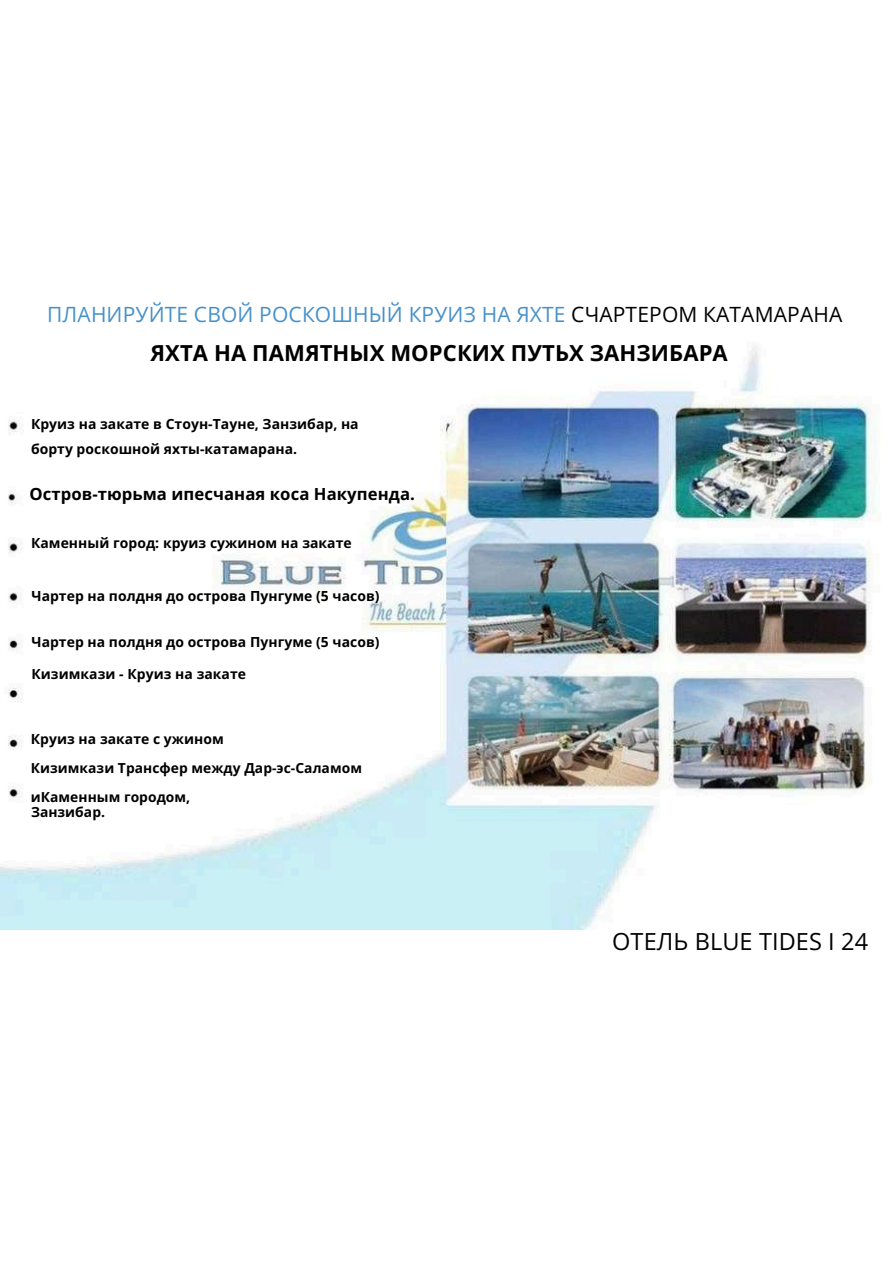
<style>
.page{position:relative;width:894px;height:1264px;background:#fff}
.page>*{position:absolute;margin:0;border:0;box-sizing:border-box;transform-origin:0 0}
.t1{font:23.55px "Open Sans";letter-spacing:.005em;color:#000}
.t2{font:700 22.05px "Open Sans";letter-spacing:.005em;color:#000}
.t3{font:21px "Open Sans";letter-spacing:.005em;color:#4791ca}
.t4{font:700 16.65px "Open Sans";letter-spacing:.005em;color:#000}
.t5{font:700 13.95px/24.8px "Open Sans";letter-spacing:.005em;color:#000}
.t6{font:700 13.8px/28.2px "Open Sans";letter-spacing:.005em;color:#000}
.s1{color:#000}
</style>
<div class="page">
<img style="left:0;top:346px;width:877px;height:583px">
<h3 class="t3" style="left:47px;top:299px;width:796px">ПЛАНИРУЙТЕ СВОЙ РОСКОШНЫЙ КРУИЗ НА ЯХТЕ <span class="s1">СЧАРТЕРОМ КАТАМАРАНА</span></h3>
<h2 class="t2" style="left:150px;top:338px;width:578px">ЯХТА НА ПАМЯТНЫХ МОРСКИХ ПУТЬХ ЗАНЗИБАРА</h2>
<p class="t5" style="left:31px;top:411px;width:329px">Круиз на закате в Стоун-Тауне, Занзибар, на борту роскошной яхты-катамарана.</p>
<p class="t4" style="left:29px;top:482px;width:387px">Остров-тюрьма ипесчаная коса Накупенда.</p>
<p class="t5" style="left:31px;top:530px;width:322px">Каменный город: круиз сужином на закате</p>
<p class="t5" style="left:31px;top:583px;width:349px">Чартер на полдня до острова Пунгуме (5 часов)</p>
<p class="t5" style="left:31px;top:629px;width:349px">Чартер на полдня до острова Пунгуме (5 часов)</p>
<p class="t5" style="left:31px;top:661px;width:216px">Кизимкази - Круиз на закате</p>
<p class="t5" style="left:31px;top:726px;width:194px">Круиз на закате с ужином</p>
<p class="t6" style="left:31px;top:754px;width:332px">Кизимкази Трансфер между Дар-эс-Саламом иКаменным городом,</p>
<p class="t6" style="left:31px;top:797px;width:76px">Занзибар.</p>
<h1 class="t1" style="left:612px;top:925px;width:257px">ОТЕЛЬ BLUE TIDES I 24</h1>
</div>
